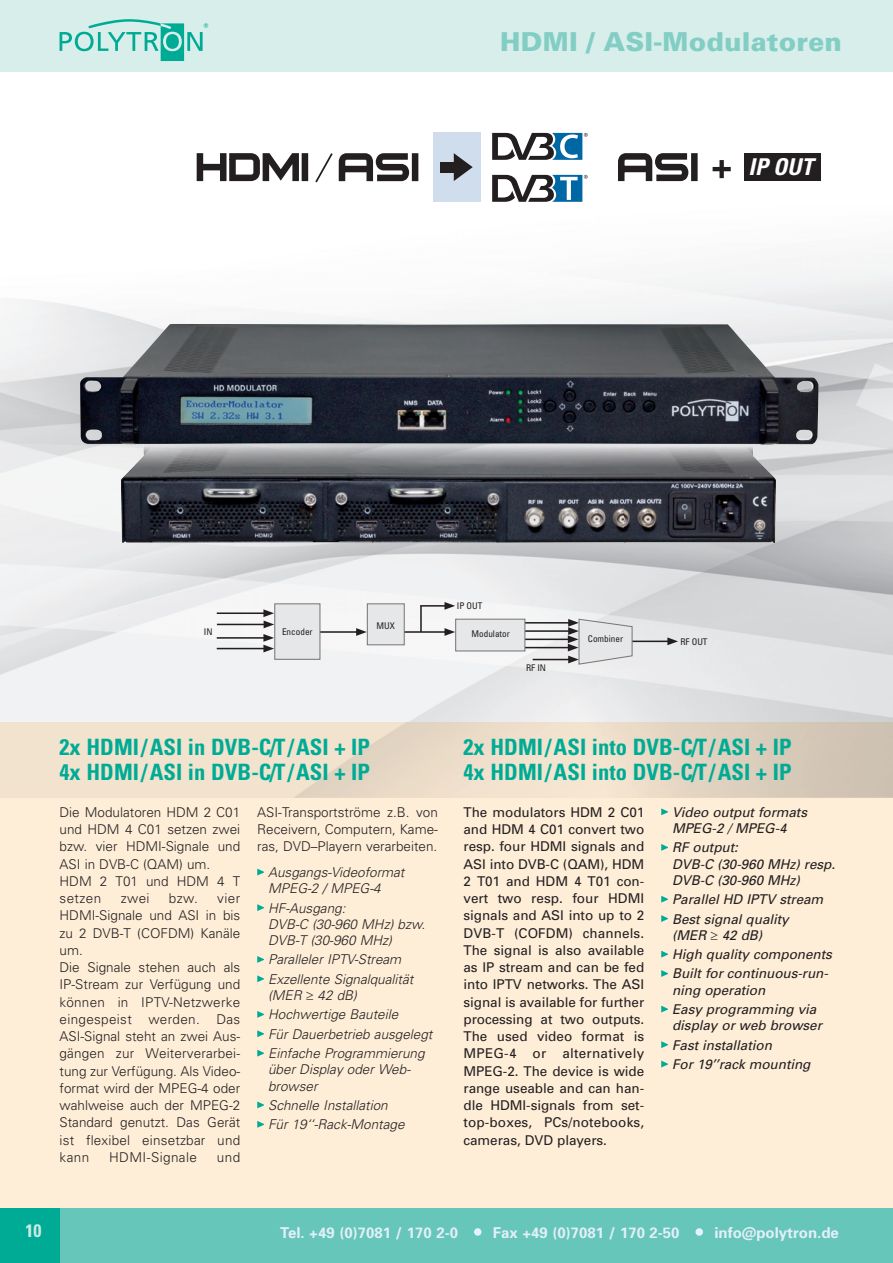
<style>
.page{position:relative;width:893px;height:1263px;background:#fff}
.page>*{position:absolute;margin:0;border:0;box-sizing:border-box;transform-origin:0 0}
.t1{font:900 26.1px "Univers";letter-spacing:.01em;color:#82cec4}
.t2{font:italic 700 condensed 23.1px "Univers";color:#fff}
.t3{font:700 condensed 22.5px/25.5px "Univers";letter-spacing:.005em;color:#00ab95}
.t4{font:700 condensed 18px "Univers";color:#cde9e4}
.t5{font:700 15px "Univers";color:#e3eff8}
.t6{font:300 13.5px/17.2px "Univers";color:#231f20}
.t7{font:13.5px/17.2px "Univers";letter-spacing:-.005em;color:#231f20;text-align:justify}
.t8{font:italic 300 13.5px/19.4px "Univers";color:#231f20}
.t9{font:italic 13.5px/19.4px "Univers";letter-spacing:-.005em;color:#231f20}
.t10{font:300 13.5px "Univers";letter-spacing:.03em;color:#231f20}
.t11{font:condensed 9.15px "Univers";color:#231f20}
</style>
<div class="page">
<div style="left:0;top:0;width:893px;height:71px;background:#d8eeea"></div>
<svg style="left:60px;top:19px;width:148px;height:42px"></svg>
<div style="left:58px;top:1208px;width:835px;height:55px;background:#65c6b9"></div>
<div style="left:474px;top:1228px;width:7px;height:8px;background:#e1f4fc;border-radius:50%"></div>
<div style="left:695px;top:1228px;width:8px;height:8px;background:#e1f4fc;border-radius:50%"></div>
<div style="left:0;top:1208px;width:60px;height:55px;background:#00ab95"></div>
<img style="left:0;top:153px;width:893px;height:644px">
<div style="left:0;top:797px;width:893px;height:411px;background:#feeed8"></div>
<hr style="left:892px;top:722px;width:1px;height:75px;background:#feeed8">
<hr style="left:0;top:722px;width:1px;height:75px;background:#feeed8">
<svg style="left:257px;top:869px;width:7px;height:6px"></svg>
<svg style="left:257px;top:904px;width:7px;height:7px"></svg>
<svg style="left:257px;top:956px;width:7px;height:7px"></svg>
<svg style="left:257px;top:975px;width:7px;height:7px"></svg>
<svg style="left:257px;top:1011px;width:7px;height:7px"></svg>
<svg style="left:257px;top:1030px;width:7px;height:7px"></svg>
<svg style="left:257px;top:1050px;width:7px;height:6px"></svg>
<svg style="left:257px;top:1101px;width:7px;height:7px"></svg>
<svg style="left:257px;top:1121px;width:7px;height:7px"></svg>
<svg style="left:661px;top:808px;width:7px;height:7px"></svg>
<svg style="left:661px;top:844px;width:7px;height:7px"></svg>
<svg style="left:661px;top:896px;width:7px;height:7px"></svg>
<svg style="left:661px;top:915px;width:7px;height:7px"></svg>
<svg style="left:661px;top:951px;width:7px;height:6px"></svg>
<svg style="left:661px;top:970px;width:7px;height:7px"></svg>
<svg style="left:661px;top:1006px;width:7px;height:6px"></svg>
<svg style="left:661px;top:1041px;width:7px;height:7px"></svg>
<svg style="left:661px;top:1060px;width:7px;height:7px"></svg>
<hr style="left:420px;top:605px;width:27px;height:2px;background:#231f20">
<svg style="left:444px;top:602px;width:11px;height:8px"></svg>
<hr style="left:217px;top:624px;width:49px;height:1px;background:#231f20">
<hr style="left:217px;top:637px;width:49px;height:2px;background:#231f20">
<hr style="left:217px;top:648px;width:49px;height:1px;background:#231f20">
<svg style="left:263px;top:634px;width:11px;height:18px"></svg>
<hr style="left:217px;top:612px;width:49px;height:2px;background:#231f20">
<svg style="left:263px;top:609px;width:11px;height:19px"></svg>
<hr style="left:309px;top:631px;width:50px;height:2px;background:#231f20">
<svg style="left:356px;top:628px;width:11px;height:8px"></svg>
<hr style="left:398px;top:631px;width:49px;height:2px;background:#231f20">
<svg style="left:444px;top:628px;width:11px;height:8px"></svg>
<hr style="left:521px;top:622px;width:50px;height:1px;background:#231f20">
<hr style="left:521px;top:630px;width:50px;height:2px;background:#231f20">
<hr style="left:521px;top:638px;width:49px;height:2px;background:#231f20">
<hr style="left:521px;top:647px;width:49px;height:1px;background:#231f20">
<hr style="left:533px;top:659px;width:38px;height:1px;background:#231f20">
<hr style="left:632px;top:640px;width:38px;height:2px;background:#231f20">
<svg style="left:667px;top:637px;width:11px;height:8px"></svg>
<div style="left:275px;top:604px;width:45px;height:55px;background:#e6e7e9"></div>
<div style="left:274px;top:603px;width:46px;height:57px;border:1px solid #757679"></div>
<div style="left:456px;top:619px;width:69px;height:32px;background:#e6e7e9"></div>
<div style="left:455px;top:619px;width:70px;height:32px;border:1px solid #757679"></div>
<svg style="left:568px;top:618px;width:65px;height:47px;background:#d3d3d5"></svg>
<div style="left:367px;top:604px;width:37px;height:41px;background:#e6e7e9"></div>
<div style="left:367px;top:603px;width:38px;height:42px;border:1px solid #757679"></div>
<hr style="left:420px;top:606px;width:2px;height:26px;background:#231f20">
<img style="left:121px;top:445px;width:655px;height:98px">
<img style="left:80px;top:324px;width:738px;height:121px">
<svg style="left:492px;top:133px;width:96px;height:27px"></svg>
<svg style="left:492px;top:175px;width:96px;height:27px"></svg>
<div style="left:744px;top:154px;width:77px;height:27px;background:#231f20"></div>
<svg style="left:713px;top:160px;width:18px;height:18px"></svg>
<div style="left:433px;top:132px;width:47px;height:70px;background:#cfdded"></div>
<div style="left:440px;top:162px;width:20px;height:10px;background:#231f20"></div>
<svg style="left:454px;top:153px;width:19px;height:28px"></svg>
<svg style="left:197px;top:153px;width:111px;height:28px"></svg>
<svg style="left:314px;top:153px;width:104px;height:31px"></svg>
<svg style="left:618px;top:153px;width:80px;height:28px"></svg>
<h1 class="t1" style="left:500px;top:32px;width:343px">HDMI / ASI-Modulatoren</h1>
<h2 class="t2" style="left:749px;top:159px;width:66px">IP OUT</h2>
<p class="t11" style="left:457px;top:602px;width:27px">IP OUT</p>
<p class="t11" style="left:377px;top:622px;width:20px">MUX</p>
<p class="t11" style="left:204px;top:628px;width:10px">IN</p>
<p class="t11" style="left:282px;top:628px;width:32px">Encoder</p>
<p class="t11" style="left:471px;top:630px;width:40px">Modulator</p>
<p class="t11" style="left:526px;top:664px;width:21px">RF IN</p>
<p class="t11" style="left:588px;top:635px;width:37px">Combiner</p>
<p class="t11" style="left:680px;top:638px;width:29px">RF OUT</p>
<h3 class="t3" style="left:60px;top:736px;width:312px">2x HDMI / ASI in DVB-C/T / ASI + IP<br>4x HDMI / ASI in DVB-C/T / ASI + IP</h3>
<h3 class="t3" style="left:463px;top:736px;width:330px">2x HDMI / ASI into DVB-C/T / ASI + IP<br>4x HDMI / ASI into DVB-C/T / ASI + IP</h3>
<p class="t7" style="left:463px;top:804px;width:182px">The modulators HDM 2 C01 and HDM 4 C01 convert two resp. four HDMI signals and ASI into DVB-C (QAM), HDM 2 T01 and HDM 4 T01 con&shy;vert two resp. four HDMI signals and ASI into up to 2<br>DVB-T (COFDM) channels.<br>The signal is also available as IP stream and can be fed into IPTV networks. The ASI signal is available for further processing at two outputs.<br>The used video format is MPEG-4 or alternatively MPEG-2. The device is wide range useable and can han&shy;dle HDMI-signals from set&shy;top-boxes, PCs/notebooks, cameras, DVD players.</p>
<p class="t9" style="left:672px;top:805px;width:137px;line-height:16.2px">Video output formats<br>MPEG-2 / MPEG-4</p>
<p class="t6" style="left:60px;top:804px;width:182px">Die Modulatoren HDM 2 C01 und HDM 4 C01 setzen zwei bzw. vier HDMI-Signale und<br>ASI in DVB-C (QAM) um.<br>HDM 2 T01 und HDM 4 T setzen</p>
<p class="t6" style="left:257px;top:804px;width:182px;text-align:justify">ASI-Transportströme z.B. von Receivern, Computern, Kame&shy;ras, DVD–Playern verarbeiten.</p>
<p class="t8" style="left:268px;top:865px;width:138px;line-height:16.2px">Ausgangs-Videoformat<br>MPEG-2 / MPEG-4</p>
<p class="t8" style="left:268px;top:901px;width:159px;line-height:16.2px">HF-Ausgang:<br>DVB-C (30-960 MHz) bzw.<br>DVB-T (30-960 MHz)</p>
<p class="t8" style="left:268px;top:951px;width:147px">Paralleler IPTV-Stream<br>Exzellente Signalqualität</p>
<p class="t8" style="left:268px;top:987px;width:166px">(MER 42 dB)<br>Hochwertige Bauteile<br>Für Dauerbetrieb ausgelegt<br>Einfache Programmierung</p>
<p class="t8" style="left:268px;top:1063px;width:144px;line-height:16.2px">über Display oder Web&shy;browser</p>
<p class="t8" style="left:268px;top:1097px;width:138px">Schnelle Installation<br>Für 19‘‘-Rack-Montage</p>
<p class="t9" style="left:672px;top:841px;width:165px;line-height:16.2px">RF output:<br>DVB-C (30-960 MHz) resp.<br>DVB-C (30-960 MHz)</p>
<p class="t9" style="left:672px;top:891px;width:153px">Parallel HD IPTV stream<br>Best signal quality</p>
<p class="t9" style="left:672px;top:926px;width:161px">(MER 42 dB)<br>High quality components<br>Built for continuous-run-</p>
<p class="t9" style="left:672px;top:981px;width:146px">ning operation<br>Easy programming via</p>
<p class="t9" style="left:672px;top:1017px;width:151px">display or web browser<br>Fast installation<br>For 19’’rack mounting</p>
<p class="t6" style="left:60px;top:891px;width:182px;text-indent:158px">vier<br>HDMI-Signale und ASI in bis zu 2 DVB-T (COFDM) Kanäle um.<br>Die Signale stehen auch als<br>IP-Stream zur Verfügung und können in IPTV-Netzwerke eingespeist werden. Das<br>ASI-Signal steht an zwei Aus&shy;gängen zur Weiterverarbei&shy;tung zur Verfügung. Als Video&shy;format wird der MPEG-4 oder wahlweise auch der MPEG-2<br>Standard genutzt. Das Gerät ist flexibel einsetzbar und kann</p>
<p class="t6" style="left:121px;top:891px;width:30px">zwei</p>
<p class="t6" style="left:169px;top:891px;width:30px">bzw.</p>
<p class="t10" style="left:109px;top:1152px;width:89px">HDMI-Signale</p>
<p class="t6" style="left:217px;top:1149px;width:25px">und</p>
<h3 class="t4" style="left:26px;top:1224px;width:17px">10</h3>
<p class="t5" style="left:280px;top:1227px;width:179px">Tel. +49 (0)7081 / 170 2-0</p>
<p class="t5" style="left:493px;top:1227px;width:188px">Fax +49 (0)7081 / 170 2-50</p>
<p class="t5" style="left:714px;top:1227px;width:126px">info@polytron.de</p>
</div>
